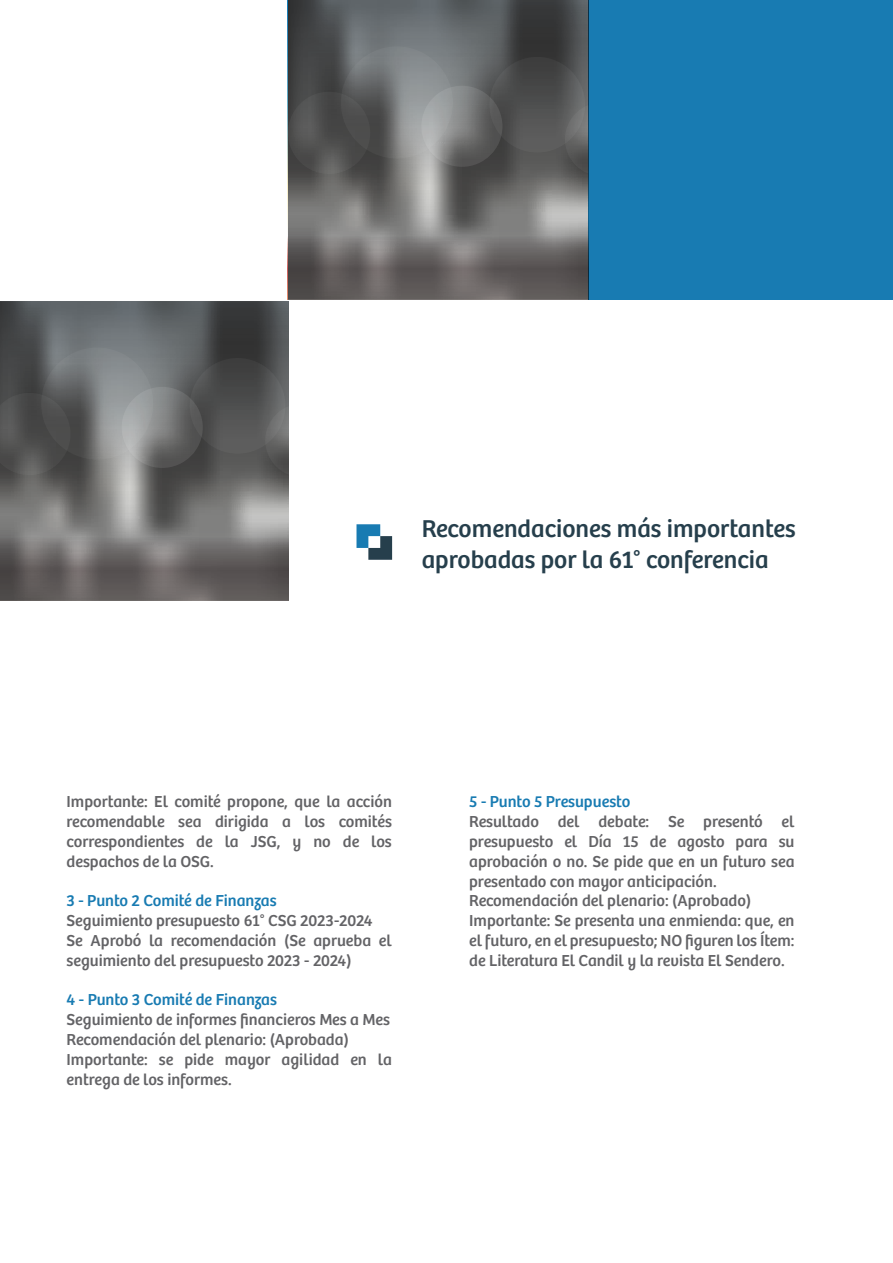
<style>
.page{position:relative;width:893px;height:1263px;background:#fff}
.page>*{position:absolute;margin:0;border:0;box-sizing:border-box;transform-origin:0 0}
.t1{font:25.35px/30.3px "Bree";color:#263f4c}
.t2{font:16.5px/19.8px "Bree";color:#636366}
.t3{font:16.5px "Bree";color:#187bb2}
.t4{font:13.8px "Times New Roman";color:#040503}
</style>
<div class="page">
<svg style="left:0;top:301px;width:289px;height:300px"></svg>
<svg style="left:0;top:393px;width:71px;height:82px"></svg>
<svg style="left:41px;top:347px;width:112px;height:113px"></svg>
<svg style="left:190px;top:358px;width:95px;height:96px;fill:#4f5050"></svg>
<svg style="left:265px;top:404px;width:24px;height:73px"></svg>
<svg style="left:122px;top:387px;width:81px;height:81px"></svg>
<svg style="left:288px;top:0;width:301px;height:300px"></svg>
<svg style="left:288px;top:92px;width:82px;height:82px;fill:#4e4e4e"></svg>
<svg style="left:341px;top:46px;width:112px;height:113px"></svg>
<svg style="left:489px;top:57px;width:96px;height:96px;fill:#4f5050"></svg>
<svg style="left:565px;top:102px;width:24px;height:74px"></svg>
<svg style="left:421px;top:86px;width:81px;height:81px"></svg>
<div style="left:589px;top:0;width:304px;height:300px;background:#187bb2"></div>
<svg style="left:356px;top:524px;width:36px;height:36px"></svg>
<h1 class="t1" style="left:422px;top:514px;width:376px">Recomendaciones más importantes aprobadas por la 61° conferencia</h1>
<p class="t2" style="left:67px;top:792px;width:327px;text-align:justify">Importante: El comité propone, que la acción recomendable sea dirigida a los comités correspondientes de la JSG, y no de los despachos de la OSG.</p>
<p class="t3" style="left:67px;top:891px;width:212px">3 - Punto 2 Comité de Finanzas</p>
<p class="t2" style="left:67px;top:911px;width:327px">Seguimiento presupuesto 61° CSG 2023-2024<br>Se Aprobó la recomendación (Se aprueba el seguimiento del presupuesto 2023 - 2024)</p>
<p class="t3" style="left:67px;top:990px;width:212px">4 - Punto 3 Comité de Finanzas</p>
<p class="t2" style="left:67px;top:1010px;width:327px">Seguimiento de informes financieros Mes a Mes Recomendación del plenario: (Aprobada)<br>Importante: se pide mayor agilidad en la entrega de los informes.</p>
<p class="t4" style="left:155px;top:1077px;width:46px">&lt;#$!)*</p>
<p class="t3" style="left:469px;top:792px;width:163px">5 - Punto 5 Presupuesto</p>
<p class="t2" style="left:469px;top:812px;width:327px">Resultado del debate: Se presentó el presupuesto el Día 15 de agosto para su aprobación o no. Se pide que en un futuro sea presentado con mayor anticipación.<br>Recomendación del plenario: (Aprobado)<br>Importante: Se presenta una enmienda: que, en el futuro, en el presupuesto; NO figuren los Ítem: de Literatura El Candil y la revista El Sendero.</p>
</div>
